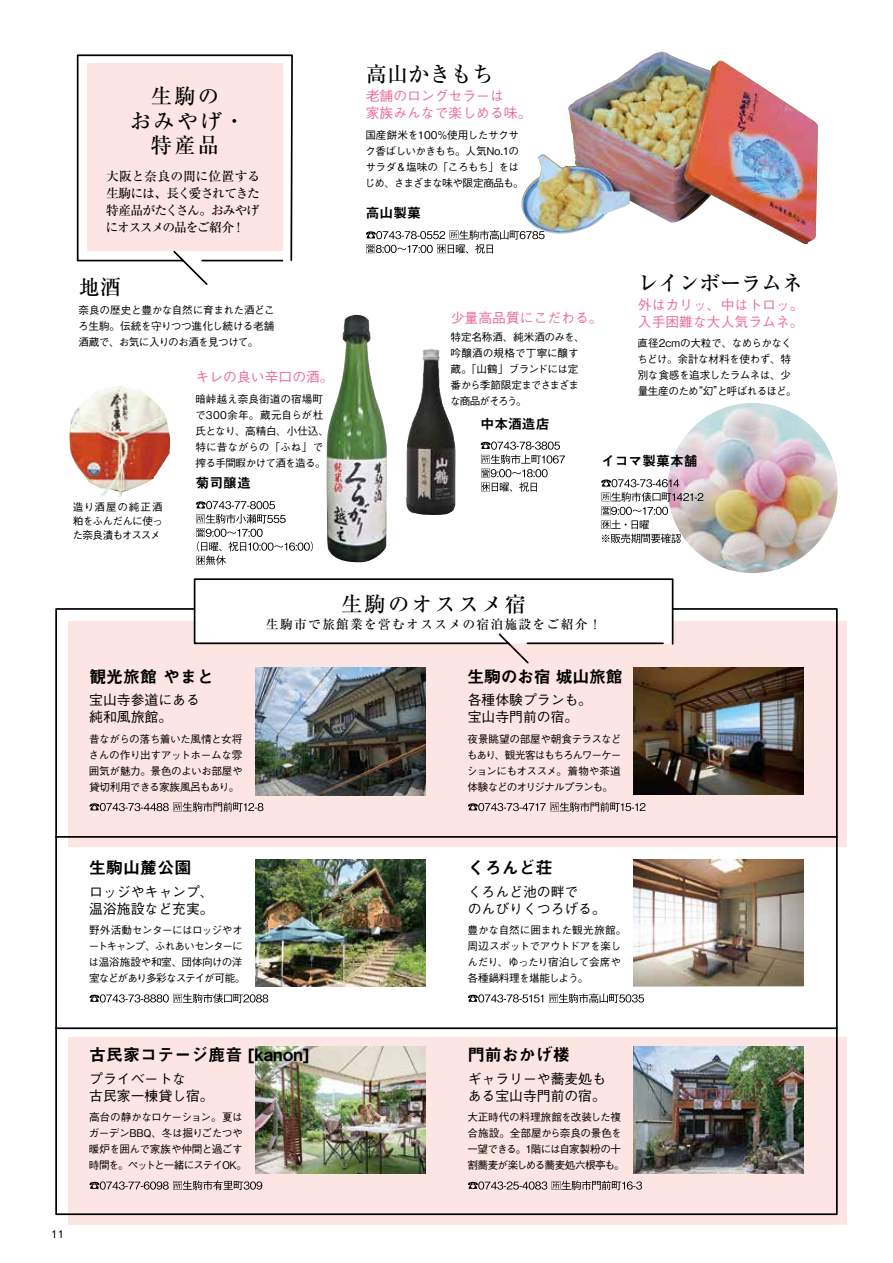
<style>
.page{position:relative;width:893px;height:1263px;background:#fff}
.page>*{position:absolute;margin:0;border:0;box-sizing:border-box;transform-origin:0 0}
.t1{font:500 21.3px/24.5px "Ryumin Pro";letter-spacing:.1em;color:#000;text-align:center}
.t2{font:500 21.3px "Ryumin Pro";letter-spacing:-.03em;color:#000}
.t3{font:16.95px "Midashi Go Pro MB31";color:#000}
.t4{font:16.95px "Midashi Go Pro MB31";letter-spacing:-.025em;color:#000}
.t5{font:500 13.8px/17px "Gothic BBB Pro";color:#000}
.t6{font:500 13.8px/17px "Gothic BBB Pro";color:#eb6e9b}
.t7{font:13.8px "Midashi Go Pro MB31";color:#000}
.t8{font:500 12.75px "Ryumin Pro";letter-spacing:.1em;color:#000}
.t9{font:500 12.75px "Ryumin Pro";letter-spacing:-.09em;color:#000}
.t10{font:500 12.75px "Ryumin Pro";letter-spacing:-.07em;color:#000}
.t11{font:500 12.75px "Ryumin Pro";letter-spacing:.02em;color:#000}
.t12{font:500 12.75px "Ryumin Pro";letter-spacing:-.095em;color:#000}
.t13{font:500 12.75px "Ryumin Pro";letter-spacing:-.015em;color:#000}
.t14{font:500 10.65px/15.9px "Gothic BBB Pro";letter-spacing:-.045em;color:#000;text-align:justify}
.t15{font:500 10.65px/15.9px "Gothic BBB Pro";letter-spacing:-.01em;color:#000}
.t16{font:500 10.65px/15.9px "Gothic BBB Pro";letter-spacing:-.065em;color:#000}
.t17{font:500 10.65px/15.9px "Gothic BBB Pro";letter-spacing:-.025em;color:#000}
.t18{font:500 10.65px "Gothic BBB Pro";letter-spacing:-.02em;color:#000}
.t19{font:500 10.65px "Gothic BBB Pro";letter-spacing:-.07em;color:#000}
</style>
<div class="page">
<hr style="left:892px;top:0;width:1px;height:1263px;background:#f1f9fe">
<div style="left:68px;top:1037px;width:778px;height:188px;background:#fce5e2"></div>
<div style="left:68px;top:621px;width:778px;height:225px;background:#fce5e2"></div>
<hr style="left:892px;top:47px;width:1px;height:361px;background:#c9caca">
<img style="left:255px;top:668px;width:170px;height:127px">
<img style="left:255px;top:859px;width:170px;height:127px">
<img style="left:255px;top:1046px;width:170px;height:128px">
<img style="left:634px;top:668px;width:170px;height:126px">
<img style="left:634px;top:859px;width:170px;height:127px">
<img style="left:634px;top:1046px;width:170px;height:128px">
<svg style="left:90px;top:802px;width:173px;height:10px"></svg>
<svg style="left:90px;top:993px;width:178px;height:10px"></svg>
<svg style="left:90px;top:1180px;width:172px;height:10px"></svg>
<svg style="left:468px;top:802px;width:177px;height:10px"></svg>
<svg style="left:468px;top:993px;width:176px;height:10px"></svg>
<svg style="left:468px;top:1180px;width:174px;height:10px"></svg>
<svg style="left:193px;top:578px;width:481px;height:86px"></svg>
<svg style="left:76px;top:54px;width:217px;height:231px"></svg>
<hr style="left:55px;top:836px;width:783px;height:2px;background:#000">
<hr style="left:55px;top:1027px;width:783px;height:2px;background:#000">
<img style="left:668px;top:403px;width:170px;height:170px;border-radius:85px">
<img style="left:521px;top:52px;width:297px;height:192px">
<img style="left:326px;top:315px;width:61px;height:248px">
<img style="left:406px;top:349px;width:50px;height:166px">
<svg style="left:481px;top:441px;width:84px;height:51px"></svg>
<svg style="left:366px;top:230px;width:179px;height:24px"></svg>
<svg style="left:601px;top:479px;width:102px;height:64px"></svg>
<svg style="left:196px;top:501px;width:117px;height:64px"></svg>
<img style="left:69px;top:386px;width:98px;height:111px">
<h1 class="t1" style="left:130px;top:83px;width:116px">生駒の<br>おみやげ・特産品</h1>
<p class="t11" style="left:106px;top:167px;width:156px">大阪と奈良の間に位置する</p>
<p class="t9" style="left:106px;top:184px;width:155px">生駒には、長く愛されてきた</p>
<p class="t10" style="left:106px;top:201px;width:155px">特産品がたくさん。おみやげ</p>
<p class="t13" style="left:232px;top:218px;width:14px">!</p>
<p class="t12" style="left:106px;top:218px;width:130px">にオススメの品をご紹介</p>
<h1 class="t1" style="left:79px;top:273px;width:44px">地酒</h1>
<p class="t14" style="left:78px;top:301px;width:198px">奈良の歴史と豊かな自然に育まれた酒どころ生駒。伝統を守りつつ進化し続ける老舗酒蔵で、お気に入りのお酒を見つけて。</p>
<p class="t14" style="left:73px;top:499px;width:92px;line-height:13.8px">造り酒屋の純正酒粕をふんだんに使った奈良漬もオススメ</p>
<p class="t6" style="left:196px;top:367px;width:140px">キレの良い辛口の酒。</p>
<p class="t15" style="left:195px;top:389px;width:135px">暗峠越え奈良街道の宿場町で300余年。蔵元自らが杜氏となり、高精白、小仕込、特に昔ながらの「ふね」で搾る手間暇かけて酒を造る。</p>
<p class="t7" style="left:196px;top:472px;width:57px">菊司醸造</p>
<h1 class="t1" style="left:366px;top:61px;width:129px">高山かきもち</h1>
<p class="t6" style="left:366px;top:86px;width:167px">老舗のロングセラーは<br>家族みんなで楽しめる味。</p>
<p class="t14" style="left:365px;top:126px;width:161px;text-align:left">国産餅米を100%使用したサクサク香ばしいかきもち。人気No.1のサラダ＆塩味の「ころもち」をはじめ、さまざまな味や限定商品も。</p>
<p class="t7" style="left:366px;top:202px;width:57px">高山製菓</p>
<p class="t6" style="left:451px;top:307px;width:154px">少量高品質にこだわる。</p>
<p class="t14" style="left:450px;top:328px;width:136px;text-align:left">特定名称酒、純米酒のみを、吟醸酒の規格で丁寧に醸す蔵。「山鶴」ブランドには定番から季節限定までさまざまな商品がそろう。</p>
<p class="t7" style="left:480px;top:413px;width:71px">中本酒造店</p>
<h1 class="t2" style="left:637px;top:266px;width:167px">レインボーラムネ</h1>
<p class="t6" style="left:638px;top:294px;width:167px">外はカリッ、中はトロッ。入手困難な大人気ラムネ。</p>
<p class="t18" style="left:638px;top:335px;width:156px">直径2cmの大粒で、なめらかなく</p>
<p class="t14" style="left:637px;top:350px;width:155px">ちどけ。余計な材料を使わず、特</p>
<p class="t14" style="left:638px;top:366px;width:155px">別な食感を追求したラムネは、少</p>
<p class="t19" style="left:692px;top:383px;width:106px">“幻と呼ばれるほど。</p>
<p class="t14" style="left:713px;top:382px;width:12px">”</p>
<p class="t14" style="left:638px;top:382px;width:63px">量生産のため</p>
<p class="t7" style="left:601px;top:450px;width:98px">イコマ製菓本舗</p>
<h2 class="t3" style="left:89px;top:663px;width:126px">観光旅館やまと</h2>
<p class="t5" style="left:89px;top:690px;width:112px">宝山寺参道にある純和風旅館。</p>
<p class="t14" style="left:89px;top:730px;width:156px">昔ながらの落ち着いた風情と女将さんの作り出すアットホームな雰囲気が魅力。景色のよいお部屋や貸切利用できる家族風呂もあり。</p>
<h1 class="t1" style="left:341px;top:591px;width:186px">生駒のオススメ宿</h1>
<p class="t8" style="left:266px;top:614px;width:337px">生駒市で旅館業を営むオススメの宿泊施設をご紹介!</p>
<h2 class="t4" style="left:468px;top:663px;width:157px">生駒のお宿城山旅館</h2>
<p class="t5" style="left:468px;top:690px;width:126px">各種体験プランも。宝山寺門前の宿。</p>
<p class="t14" style="left:467px;top:730px;width:156px">夜景眺望の部屋や朝食テラスなどもあり、観光客はもちろんワーケーションにもオススメ。着物や茶道体験などのオリジナルプランも。</p>
<p class="t14" style="left:51px;top:1225px;width:15px">11</p>
<h2 class="t3" style="left:89px;top:854px;width:104px">生駒山麓公園</h2>
<p class="t5" style="left:89px;top:881px;width:126px">ロッジやキャンプ、温浴施設など充実。</p>
<p class="t16" style="left:89px;top:921px;width:158px">野外活動センターにはロッジやオートキャンプ、ふれあいセンターには温浴施設や和室、団体向けの洋室などがあり多彩なステイが可能。</p>
<h2 class="t3" style="left:89px;top:1041px;width:221px">古民家コテージ鹿音 [kanon[</h2>
<p class="t5" style="left:89px;top:1068px;width:126px">プライベートな<br>古民家一棟貸し宿。</p>
<p class="t14" style="left:89px;top:1108px;width:160px;text-align:left">高台の静かなロケーション。夏はガーデンBBQ、冬は掘りごたつや暖炉を囲んで家族や仲間と過ごす時間を。ペットと一緒にステイOK。</p>
<h2 class="t3" style="left:468px;top:854px;width:87px">くろんど荘</h2>
<p class="t5" style="left:468px;top:881px;width:140px">くろんど池の畔で<br>のんびりくつろげる。</p>
<p class="t17" style="left:467px;top:921px;width:161px">豊かな自然に囲まれた観光旅館。周辺スポットでアウトドアを楽しんだり、ゆったり宿泊して会席や各種鍋料理を堪能しよう。</p>
<h2 class="t3" style="left:468px;top:1041px;width:104px">門前おかげ楼</h2>
<p class="t5" style="left:468px;top:1068px;width:140px">ギャラリーや蕎麦処もある宝山寺門前の宿。</p>
<p class="t14" style="left:467px;top:1108px;width:159px;text-align:left">大正時代の料理旅館を改装した複合施設。全部屋から奈良の景色を一望できる。1階には自家製粉の十割蕎麦が楽しめる蕎麦処六根亭も。</p>
</div>
